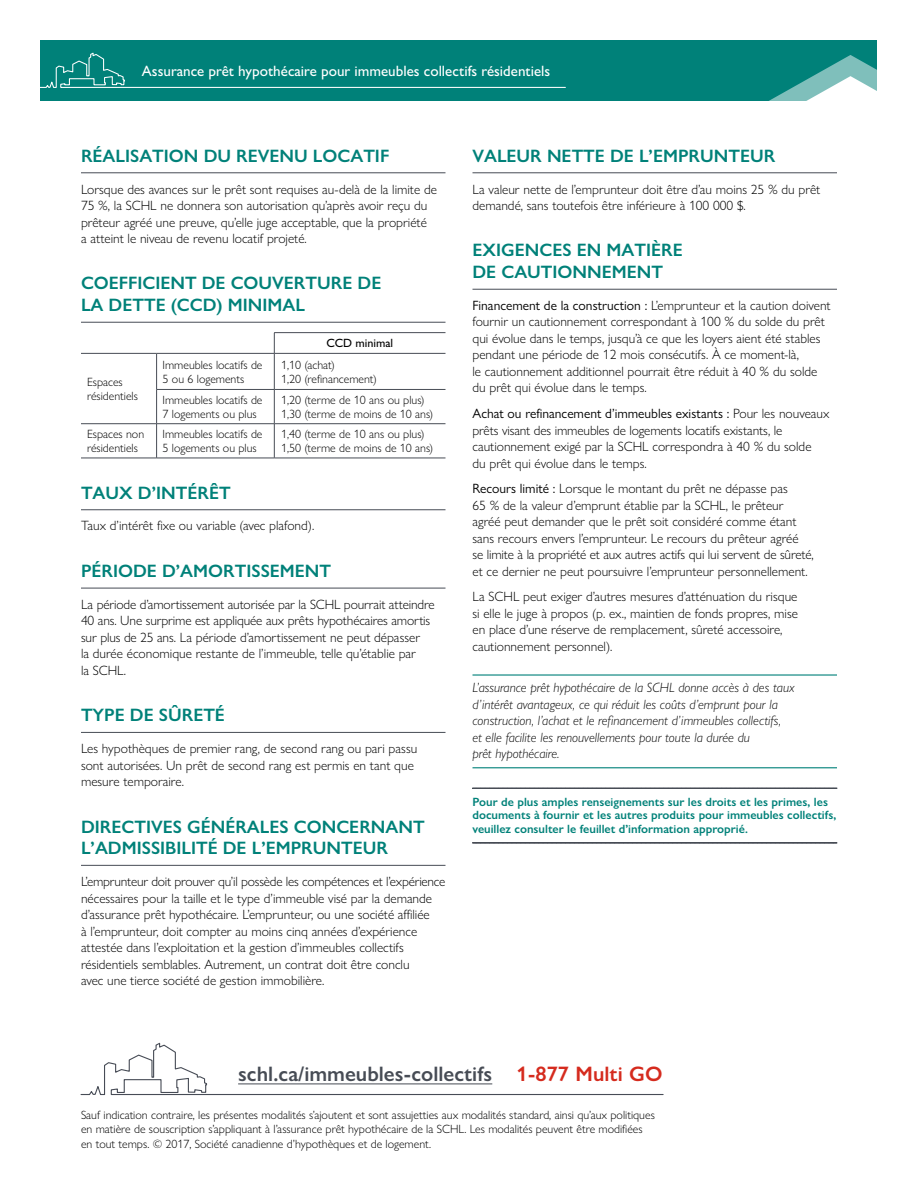
<style>
.page{position:relative;width:918px;height:1188px;background:#fff}
.page>*{position:absolute;margin:0;border:0;box-sizing:border-box;transform-origin:0 0}
.P_MU_Website{font:600 21px "Gill Sans Nova";color:#474c55}
.H2_MU_Subhead1{font:600 18px/21.6px "Gill Sans Nova";color:#008179}
.t1{font:500 15px "Gill Sans Nova";color:#fff}
.P_MU_Body{font:300 13.5px/16.5px "Gill Sans Nova";color:#000}
.P_MU_EndNote{font:italic 300 13.5px/16.5px "Gill Sans Nova";color:#000}
.Table_Body_left{font:300 12px/13.5px "Gill Sans Nova";color:#000}
.P_MU_Call-to-action{font:600 12px/13.5px "Gill Sans Nova";color:#008179}
.Table_Body_semibold{font:500 12px "Gill Sans Nova";color:#000}
.s1{font-weight:400}
.s2{color:#d52b1e}
</style>
<div class="page">
<div style="left:40px;top:40px;width:838px;height:61px;background:#008179"></div>
<hr style="left:81px;top:172px;width:365px;height:1px;background:#474c55">
<hr style="left:81px;top:322px;width:365px;height:1px;background:#474c55">
<hr style="left:81px;top:509px;width:365px;height:1px;background:#474c55">
<hr style="left:81px;top:588px;width:365px;height:1px;background:#474c55">
<hr style="left:81px;top:732px;width:365px;height:1px;background:#474c55">
<hr style="left:81px;top:865px;width:365px;height:1px;background:#474c55">
<hr style="left:274px;top:332px;width:172px;height:1px;background:#474c55">
<svg style="left:274px;top:333px;width:1px;height:20px"></svg>
<hr style="left:156px;top:354px;width:1px;height:35px;background:#474c55">
<hr style="left:274px;top:353px;width:172px;height:1px;background:#474c55">
<hr style="left:274px;top:354px;width:1px;height:35px;background:#474c55">
<hr style="left:156px;top:389px;width:118px;height:1px;background:#474c55">
<hr style="left:156px;top:390px;width:1px;height:34px;background:#474c55">
<hr style="left:274px;top:389px;width:172px;height:1px;background:#474c55">
<hr style="left:274px;top:390px;width:1px;height:34px;background:#474c55">
<hr style="left:81px;top:423px;width:76px;height:1px;background:#474c55">
<hr style="left:157px;top:423px;width:117px;height:1px;background:#474c55">
<hr style="left:156px;top:424px;width:1px;height:34px;background:#474c55">
<hr style="left:274px;top:423px;width:172px;height:1px;background:#474c55">
<hr style="left:274px;top:424px;width:1px;height:34px;background:#474c55">
<hr style="left:81px;top:458px;width:76px;height:1px;background:#474c55">
<hr style="left:157px;top:458px;width:117px;height:1px;background:#474c55">
<hr style="left:274px;top:458px;width:172px;height:1px;background:#474c55">
<hr style="left:81px;top:353px;width:76px;height:1px;background:#474c55">
<hr style="left:157px;top:353px;width:117px;height:1px;background:#474c55">
<hr style="left:472px;top:172px;width:365px;height:1px;background:#474c55">
<hr style="left:472px;top:289px;width:365px;height:1px;background:#474c55">
<hr style="left:472px;top:674px;width:365px;height:2px;background:#008179">
<hr style="left:472px;top:767px;width:365px;height:1px;background:#008179">
<svg style="left:472px;top:787px;width:365px;height:2px"></svg>
<svg style="left:472px;top:842px;width:365px;height:2px"></svg>
<svg style="left:80px;top:1042px;width:584px;height:54px"></svg>
<svg style="left:769px;top:55px;width:109px;height:46px"></svg>
<svg style="left:41px;top:52px;width:525px;height:36px"></svg>
<p class="t1" style="left:142px;top:62px;width:410px">Assurance prêt hypothécaire pour immeubles collectifs résidentiels</p>
<h2 class="H2_MU_Subhead1" style="left:81px;top:145px;width:310px">RÉALISATION DU REVENU LOCATIF</h2>
<p class="P_MU_Body" style="left:81px;top:181px;width:357px">Lorsque des avances sur le prêt sont requises au-delà de la limite de 75 %, la SCHL ne donnera son autorisation qu’après avoir reçu du prêteur agréé une preuve, qu’elle juge acceptable, que la propriété<br>a atteint le niveau de revenu locatif projeté.</p>
<h2 class="H2_MU_Subhead1" style="left:81px;top:272px;width:302px">COEFFICIENT DE COUVERTURE DE<br>LA DETTE (CCD) MINIMAL</h2>
<p class="Table_Body_semibold" style="left:327px;top:336px;width:68px">CCD minimal</p>
<p class="Table_Body_left" style="left:87px;top:375px;width:52px">Espaces résidentiels</p>
<p class="Table_Body_left" style="left:163px;top:358px;width:101px">Immeubles locatifs de<br>5 ou 6 logements</p>
<p class="Table_Body_left" style="left:281px;top:358px;width:97px">1,10 (achat)<br>1,20 (refinancement)</p>
<p class="Table_Body_left" style="left:163px;top:393px;width:101px">Immeubles locatifs de<br>7 logements ou plus</p>
<p class="Table_Body_left" style="left:281px;top:393px;width:154px">1,20 (terme de 10 ans ou plus)<br>1,30 (terme de moins de 10 ans)</p>
<p class="Table_Body_left" style="left:87px;top:428px;width:59px">Espaces non résidentiels</p>
<p class="Table_Body_left" style="left:163px;top:428px;width:101px">Immeubles locatifs de<br>5 logements ou plus</p>
<p class="Table_Body_left" style="left:281px;top:428px;width:154px">1,40 (terme de 10 ans ou plus)<br>1,50 (terme de moins de 10 ans)</p>
<h2 class="H2_MU_Subhead1" style="left:81px;top:482px;width:151px">TAUX D’INTÉRÊT</h2>
<p class="P_MU_Body" style="left:81px;top:517px;width:235px">Taux d’intérêt fixe ou variable (avec plafond).</p>
<h2 class="H2_MU_Subhead1" style="left:81px;top:560px;width:252px">PÉRIODE D’AMORTISSEMENT</h2>
<p class="P_MU_Body" style="left:81px;top:596px;width:355px">La période d’amortissement autorisée par la SCHL pourrait atteindre 40 ans. Une surprime est appliquée aux prêts hypothécaires amortis sur plus de 25 ans. La période d’amortissement ne peut dépasser<br>la durée économique restante de l’immeuble, telle qu’établie par<br>la SCHL.</p>
<h2 class="H2_MU_Subhead1" style="left:81px;top:704px;width:146px">TYPE DE SÛRETÉ</h2>
<p class="P_MU_Body" style="left:81px;top:740px;width:338px">Les hypothèques de premier rang, de second rang ou pari passu sont autorisées. Un prêt de second rang est permis en tant que mesure temporaire.</p>
<h2 class="H2_MU_Subhead1" style="left:81px;top:816px;width:345px">DIRECTIVES GÉNÉRALES CONCERNANT<br>L’ADMISSIBILITÉ DE L’EMPRUNTEUR</h2>
<p class="P_MU_Body" style="left:81px;top:873px;width:366px">L’emprunteur doit prouver qu’il possède les compétences et l’expérience nécessaires pour la taille et le type d’immeuble visé par la demande d’assurance prêt hypothécaire. L’emprunteur, ou une société affiliée<br>à l’emprunteur, doit compter au moins cinq années d’expérience attestée dans l’exploitation et la gestion d’immeubles collectifs résidentiels semblables. Autrement, un contrat doit être conclu<br>avec une tierce société de gestion immobilière.</p>
<h2 class="H2_MU_Subhead1" style="left:472px;top:145px;width:304px">VALEUR NETTE DE L’EMPRUNTEUR</h2>
<p class="P_MU_Body" style="left:472px;top:181px;width:349px">La valeur nette de l’emprunteur doit être d’au moins 25 % du prêt demandé, sans toutefois être inférieure à 100 000 $.</p>
<h2 class="H2_MU_Subhead1" style="left:472px;top:239px;width:212px">EXIGENCES EN MATIÈRE<br>DE CAUTIONNEMENT</h2>
<p class="P_MU_Body" style="left:472px;top:297px;width:360px"><span class="s1">Financement de la construction :</span> L’emprunteur et la caution doivent fournir un cautionnement correspondant à 100 % du solde du prêt qui évolue dans le temps, jusqu’à ce que les loyers aient été stables pendant une période de 12 mois consécutifs. À ce moment-là,<br>le cautionnement additionnel pourrait être réduit à 40 % du solde du prêt qui évolue dans le temps.</p>
<p class="P_MU_Body" style="left:472px;top:405px;width:359px"><span class="s1">Achat ou refinancement d’immeubles existants :</span> Pour les nouveaux prêts visant des immeubles de logements locatifs existants, le cautionnement exigé par la SCHL correspondra à 40 % du solde<br>du prêt qui évolue dans le temps.</p>
<p class="P_MU_Body" style="left:472px;top:480px;width:343px"><span class="s1">Recours limité :</span> Lorsque le montant du prêt ne dépasse pas<br>65 % de la valeur d’emprunt établie par la SCHL, le prêteur agréé peut demander que le prêt soit considéré comme étant sans recours envers l’emprunteur. Le recours du prêteur agréé<br>se limite à la propriété et aux autres actifs qui lui servent de sûreté, et ce dernier ne peut poursuivre l’emprunteur personnellement.</p>
<p class="P_MU_Body" style="left:472px;top:589px;width:327px">La SCHL peut exiger d’autres mesures d’atténuation du risque si elle le juge à propos (p. ex., maintien de fonds propres, mise en place d’une réserve de remplacement, sûreté accessoire, cautionnement personnel).</p>
<p class="P_MU_EndNote" style="left:472px;top:679px;width:324px">L’assurance prêt hypothécaire de la SCHL donne accès à des taux d’intérêt avantageux, ce qui réduit les coûts d’emprunt pour la construction, l’achat et le refinancement d’immeubles collectifs,<br>et elle facilite les renouvellements pour toute la durée du<br>prêt hypothécaire.</p>
<p class="P_MU_Call-to-action" style="left:472px;top:795px;width:366px">Pour de plus amples renseignements sur les droits et les primes, les documents à fournir et les autres produits pour immeubles collectifs, veuillez consulter le feuillet d’information approprié.</p>
<p class="P_MU_Website" style="left:238px;top:1061px;width:426px">schl.ca/immeubles-collectifs <span class="s2">1-877 Multi GO</span></p>
<p class="Table_Body_left" style="left:81px;top:1108px;width:575px;line-height:14.2px">Sauf indication contraire, les présentes modalités s’ajoutent et sont assujetties aux modalités standard, ainsi qu’aux politiques en matière de souscription s’appliquant à l’assurance prêt hypothécaire de la SCHL. Les modalités peuvent être modifiées en tout temps. © 2017, Société canadienne d’hypothèques et de logement.</p>
</div>
